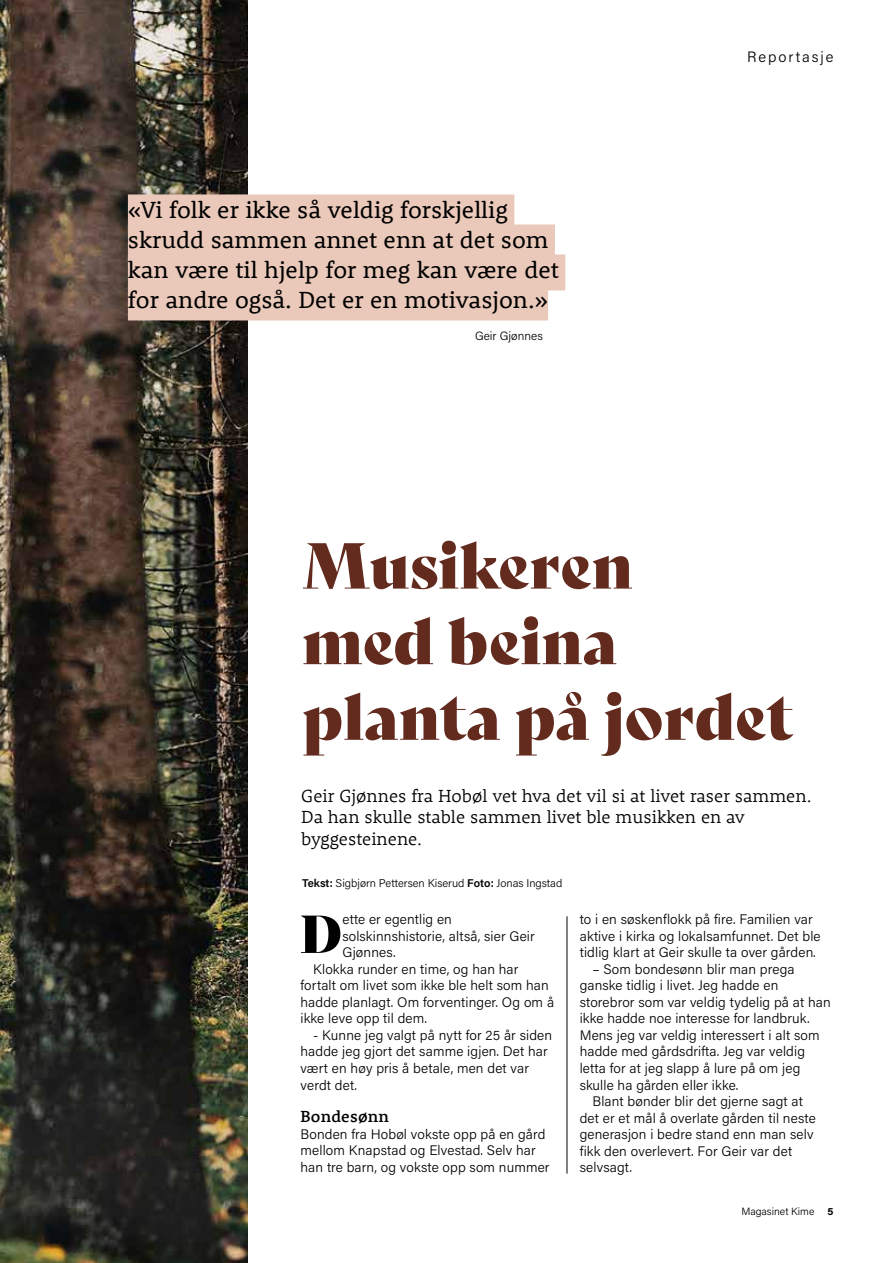
<style>
.page{position:relative;width:893px;height:1263px;background:#fff}
.page>*{position:absolute;margin:0;border:0;box-sizing:border-box;transform-origin:0 0}
.t1{font:63px/75.6px "Bely Display";color:#632b1e}
.t2{font:51.9px "Bely Display";color:#000}
.t3{font:24px/30px "Rooney";color:#000}
.t4{font:300 18px/21.6px "Rooney";color:#000}
.t5{font:500 16.5px "Rooney";letter-spacing:.01em;color:#000}
.t6{font:300 15px "Acumin Pro";letter-spacing:.125em;color:#000}
.t7{font:300 13.8px/16.5px "Acumin Pro";letter-spacing:.01em;color:#000}
.t8{font:300 12px "Acumin Pro";color:#000}
.t9{font:300 11.25px "Acumin Pro";color:#000}
.t10{font:300 10.5px "Acumin Pro";color:#000}
.s1{font-weight:600}
.s2{font-weight:700}
</style>
<div class="page">
<hr style="left:567px;top:916px;width:1px;height:257px;background:#575756">
<img style="left:0;top:0;width:248px;height:1263px">
<div style="left:128px;top:194px;width:386px;height:36px;background:#eac9ba"></div>
<div style="left:128px;top:224px;width:427px;height:36px;background:#eac9ba"></div>
<div style="left:128px;top:254px;width:437px;height:36px;background:#eac9ba"></div>
<div style="left:128px;top:284px;width:420px;height:36px;background:#eac9ba"></div>
<h3 class="t3" style="left:128px;top:194px;width:432px">«Vi folk er ikke så veldig forskjellig skrudd sammen annet enn at det som kan være til hjelp for meg kan være det for andre også. Det er en motivasjon.»</h3>
<p class="t8" style="left:475px;top:327px;width:69px">Geir Gjønnes</p>
<p class="t6" style="left:747px;top:46px;width:88px">Reportasje</p>
<h1 class="t1" style="left:302px;top:523px;width:492px">Musikeren<br>med beina planta på jordet</h1>
<h3 class="t4" style="left:301px;top:784px;width:512px">Geir Gjønnes fra Hobøl vet hva det vil si at livet raser sammen.<br>Da han skulle stable sammen livet ble musikken en av byggesteinene.</h3>
<p class="t9" style="left:302px;top:875px;width:262px"><span class="s1">Tekst:</span> Sigbjørn Pettersen Kiserud <span class="s1">Foto:</span> Jonas Ingstad</p>
<h2 class="t2" style="left:299px;top:892px;width:44px">D</h2>
<p class="t7" style="left:342px;top:911px;width:111px">ette er egentlig en</p>
<p class="t7" style="left:342px;top:927px;width:194px">solskinnshistorie, altså, sier Geir</p>
<p class="t7" style="left:342px;top:944px;width:55px">Gjønnes.</p>
<p class="t7" style="left:313px;top:960px;width:207px">Klokka runder en time, og han har</p>
<p class="t7" style="left:300px;top:977px;width:250px">fortalt om livet som ikke ble helt som han</p>
<p class="t7" style="left:300px;top:993px;width:255px">hadde planlagt. Om forventinger. Og om å</p>
<p class="t7" style="left:300px;top:1010px;width:128px">ikke leve opp til dem.</p>
<p class="t7" style="left:300px;top:1026px;width:253px;text-indent:13px">- Kunne jeg valgt på nytt for 25 år siden hadde jeg gjort det samme igjen. Det har vært en høy pris å betale, men det var verdt det.</p>
<p class="t5" style="left:300px;top:1106px;width:90px">Bondesønn</p>
<p class="t7" style="left:300px;top:1125px;width:251px">Bonden fra Hobøl vokste opp på en gård mellom Knapstad og Elvestad. Selv har han tre barn, og vokste opp som nummer</p>
<p class="t7" style="left:580px;top:911px;width:242px">to i en søskenflokk på fire. Familien var aktive i kirka og lokalsamfunnet. Det ble tidlig klart at Geir skulle ta over gården.</p>
<p class="t7" style="left:592px;top:960px;width:204px">– Som bondesønn blir man prega</p>
<p class="t7" style="left:580px;top:977px;width:200px">ganske tidlig i livet. Jeg hadde en</p>
<p class="t7" style="left:580px;top:993px;width:253px">storebror som var veldig tydelig på at han</p>
<p class="t7" style="left:580px;top:1010px;width:231px">ikke hadde noe interesse for landbruk.</p>
<p class="t7" style="left:580px;top:1026px;width:241px">Mens jeg var veldig interessert i alt som</p>
<p class="t7" style="left:580px;top:1043px;width:227px">hadde med gårdsdrifta. Jeg var veldig</p>
<p class="t7" style="left:580px;top:1059px;width:222px">letta for at jeg slapp å lure på om jeg</p>
<p class="t7" style="left:580px;top:1076px;width:160px">skulle ha gården eller ikke.</p>
<p class="t7" style="left:592px;top:1092px;width:212px">Blant bønder blir det gjerne sagt at</p>
<p class="t7" style="left:580px;top:1109px;width:238px">det er et mål å overlate gården til neste</p>
<p class="t7" style="left:580px;top:1125px;width:235px">generasjon i bedre stand enn man selv</p>
<p class="t7" style="left:580px;top:1142px;width:214px">fikk den overlevert. For Geir var det</p>
<p class="t7" style="left:580px;top:1158px;width:54px">selvsagt.</p>
<p class="t10" style="left:741px;top:1204px;width:93px">Magasinet Kime <span class="s2">5</span></p>
</div>
